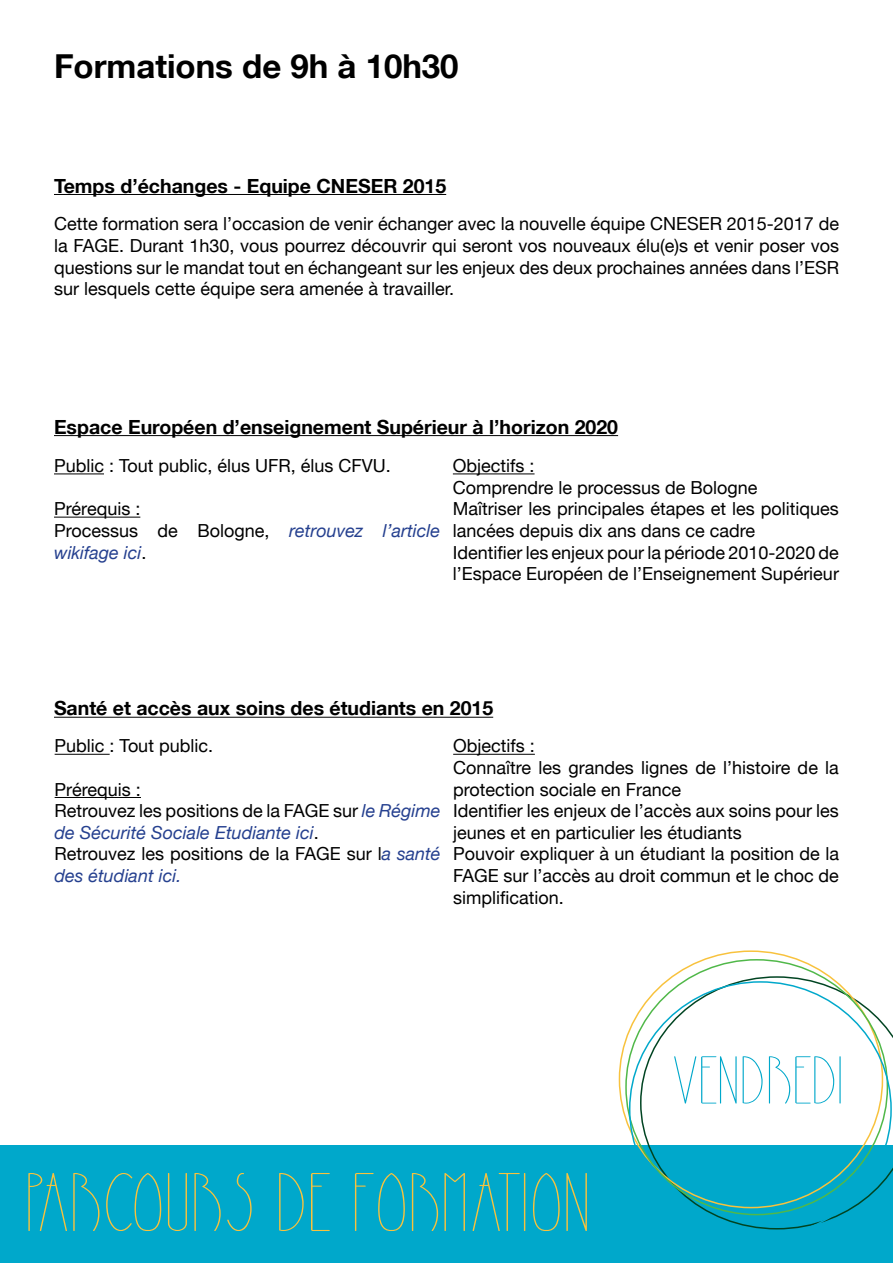
<style>
.page{position:relative;width:893px;height:1263px;background:#fff}
.page>*{position:absolute;margin:0;border:0;box-sizing:border-box;transform-origin:0 0}
.t1{font:64.5px "La Piedrita";color:#f8c23d;scale:1.3 1}
.t2{font:52.5px "La Piedrita";color:#00a8cb;scale:1.3 1}
.t3{font:700 33px "Helvetica Neue LT";color:#000}
.t4{font:700 19.5px "Helvetica Neue LT";color:#000}
.t5{font:18px/21.6px "Helvetica Neue LT";color:#000}
.s1{font-style:italic;color:#25408f}
</style>
<div class="page">
<div style="left:0;top:1145px;width:893px;height:118px;background:#00a8cb"></div>
<hr style="left:54px;top:194px;width:392px;height:1px;background:#000">
<svg style="left:640px;top:976px;width:253px;height:253px"></svg>
<hr style="left:54px;top:473px;width:50px;height:1px;background:#000">
<hr style="left:54px;top:517px;width:86px;height:1px;background:#000">
<hr style="left:453px;top:473px;width:82px;height:1px;background:#000">
<hr style="left:54px;top:435px;width:564px;height:1px;background:#000">
<hr style="left:55px;top:754px;width:55px;height:1px;background:#000">
<hr style="left:55px;top:797px;width:86px;height:1px;background:#000">
<hr style="left:453px;top:754px;width:82px;height:1px;background:#000">
<hr style="left:54px;top:717px;width:439px;height:1px;background:#000">
<h3 class="t3" style="left:54px;top:45px;width:406px">Formations de 9h à 10h30</h3>
<p class="t4" style="left:54px;top:173px;width:394px">Temps d’échanges - Equipe CNESER 2015</p>
<p class="t5" style="left:54px;top:213px;width:786px;text-align:justify">Cette formation sera l’occasion de venir échanger avec la nouvelle équipe CNESER 2015-2017 de la FAGE. Durant 1h30, vous pourrez découvrir qui seront vos nouveaux élu(e)s et venir poser vos questions sur le mandat tout en échangeant sur les enjeux des deux prochaines années dans l’ESR sur lesquels cette équipe sera amenée à travailler.</p>
<p class="t4" style="left:54px;top:415px;width:566px">Espace Européen d’enseignement Supérieur à l’horizon 2020</p>
<p class="t5" style="left:54px;top:455px;width:338px">Public : Tout public, élus UFR, élus CFVU.</p>
<p class="t5" style="left:54px;top:498px;width:388px">Prérequis :<br>Processus de Bologne, <span class="s1">retrouvez l’article wikifage ici</span>.</p>
<p class="t5" style="left:453px;top:455px;width:388px">Objectifs :<br>Comprendre le processus de Bologne<br>Maîtriser les principales étapes et les politiques lancées depuis dix ans dans ce cadre<br>Identifier les enjeux pour la période 2010-2020 de l’Espace Européen de l’Enseignement Supérieur</p>
<p class="t4" style="left:54px;top:696px;width:441px">Santé et accès aux soins des étudiants en 2015</p>
<p class="t5" style="left:55px;top:735px;width:160px">Public : Tout public.</p>
<p class="t5" style="left:55px;top:778px;width:387px">Prérequis :<br>Retrouvez les positions de la FAGE sur <span class="s1">le Régime de Sécurité Sociale Etudiante ici</span>.<br>Retrouvez les positions de la FAGE sur l<span class="s1">a santé des étudiant ici.</span></p>
<p class="t5" style="left:453px;top:735px;width:387px">Objectifs :<br>Connaître les grandes lignes de l’histoire de la protection sociale en France<br>Identifier les enjeux de l’accès aux soins pour les jeunes et en particulier les étudiants<br>Pouvoir expliquer à un étudiant la position de la FAGE sur l’accès au droit commun et le choc de simplification.</p>
<h2 class="t2" style="left:673px;top:1048px;width:120px">VENDREDI</h2>
<h1 class="t1" style="left:28px;top:1163px;width:290px">PARCOURS DE FORMATION</h1>
</div>
